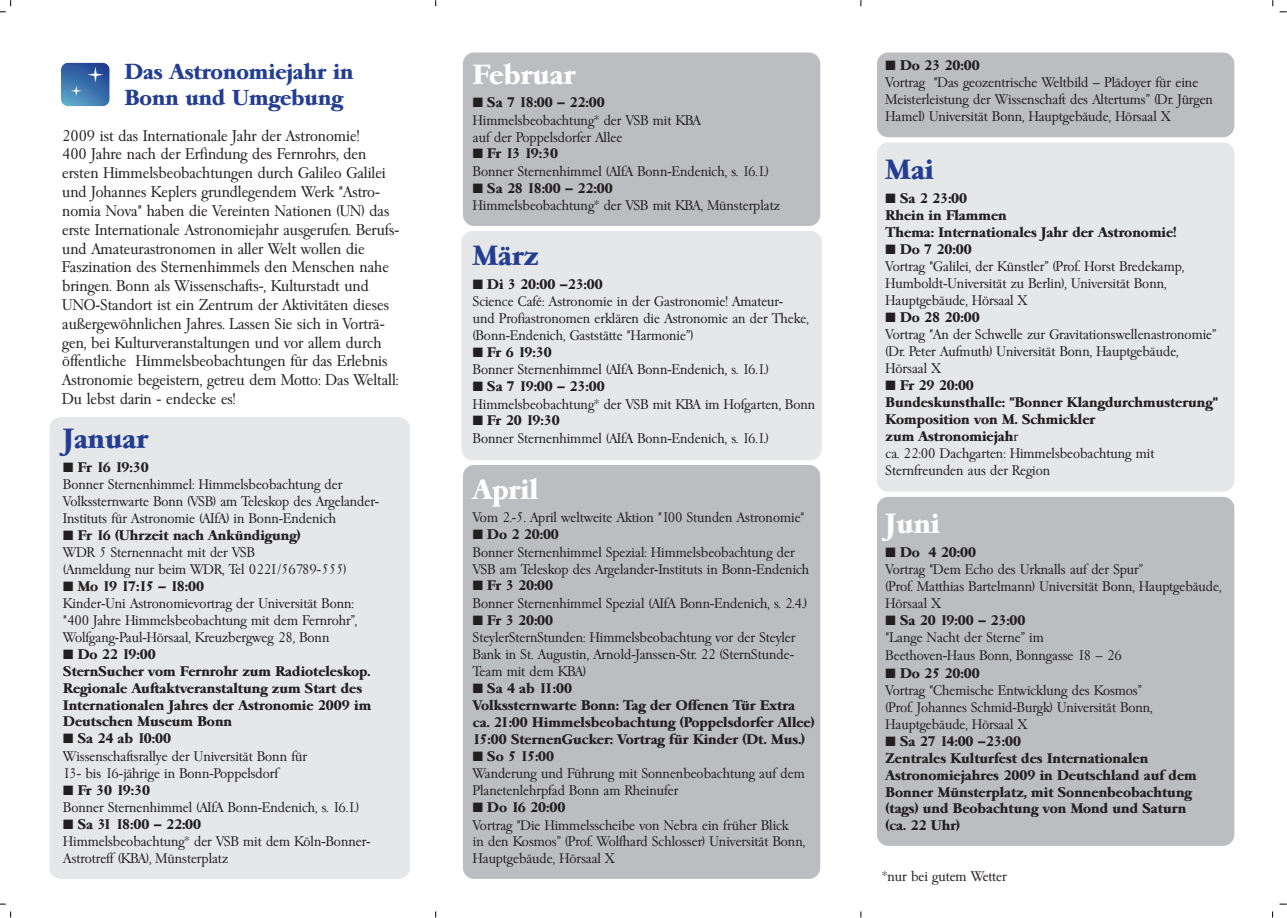
<style>
.page{position:relative;width:1287px;height:918px;background:#fff}
.page>*{position:absolute;margin:0;border:0;box-sizing:border-box;transform-origin:0 0}
.t1{font:700 27px "Garemond";color:#fff}
.t2{font:700 27px "Garemond";color:#233e91}
.t3{font:700 21px/26px "Garemond";color:#233e91}
.t4{font:300 15px/18.9px "Garemond";color:#231f20}
.t5{font:300 13.5px/17.1px "Garemond";color:#231f20}
.t6{font:700 13.5px/16.8px "Garemond";color:#231f20}
.s1{font-weight:700}
.s2{font-weight:300}
</style>
<div class="page">
<div style="left:463px;top:52px;width:358px;height:174px;background:#bcbdc0"></div>
<div style="left:463px;top:465px;width:358px;height:414px;background:#bcbdc0"></div>
<div style="left:877px;top:52px;width:358px;height:86px;background:#bcbdc0"></div>
<div style="left:877px;top:142px;width:357px;height:350px;background:#e6e7e9"></div>
<div style="left:877px;top:497px;width:358px;height:349px;background:#bcbdc0"></div>
<div style="left:461px;top:231px;width:361px;height:229px;background:#e6e7e9;border-radius:11px"></div>
<div style="left:50px;top:417px;width:360px;height:462px;background:#e6e7e9;border-radius:11px"></div>
<img style="left:61px;top:63px;width:49px;height:43px;border-radius:7px">
<svg style="left:0;top:0;width:11px;height:12px"></svg>
<h2 class="t3" style="left:125px;top:61px;width:230px">Das Astronomiejahr in<br>Bonn und Umgebung</h2>
<p class="t4" style="left:62px;top:128px;width:339px">2009 ist das Internationale Jahr der Astronomie!<br>400 Jahre nach der Erfindung des Fernrohrs, den ersten Himmelsbeobachtungen durch Galileo Galilei und Johannes Keplers grundlegendem Werk "Astro&shy;nomia Nova" haben die Vereinten Nationen (UN) das erste Internationale Astronomiejahr ausgerufen. Berufs&shy;und Amateurastronomen in aller Welt wollen die Faszination des Sternenhimmels den Menschen nahe bringen. Bonn als Wissenschafts-, Kulturstadt und UNO-Standort ist ein Zentrum der Aktivitäten dieses außergewöhnlichen Jahres. Lassen Sie sich in Vorträ&shy;gen, bei Kulturveranstaltungen und vor allem durch öffentliche Himmelsbeobachtungen für das Erlebnis Astronomie begeistern, getreu dem Motto: Das Weltall:<br>Du lebst darin - endecke es!</p>
<h1 class="t2" style="left:63px;top:427px;width:86px">Januar</h1>
<p class="t5" style="left:63px;top:460px;width:317px">■ <span class="s1">Fr 16 19:30<br></span>Bonner Sternenhimmel: Himmelsbeobachtung der Volkssternwarte Bonn (VSB) am Teleskop des Argelander-Instituts für Astronomie (AIfA) in Bonn-Endenich</p>
<p class="t5" style="left:63px;top:528px;width:285px">■ <span class="s1">Fr 16 (Uhrzeit nach Ankündigung)<br></span>WDR 5 Sternennacht mit der VSB<br>(Anmeldung nur beim WDR, Tel 0221/56789-555)</p>
<p class="t5" style="left:63px;top:579px;width:296px">■ <span class="s1">Mo 19 17:15 – 18:00<br></span>Kinder-Uni Astronomievortrag der Universität Bonn: "400 Jahre Himmelsbeobachtung mit dem Fernrohr”, Wolfgang-Paul-Hörsaal, Kreuzbergweg 28, Bonn</p>
<p class="t6" style="left:63px;top:648px;width:309px">■ Do 22 19:00<br>SternSucher vom Fernrohr zum Radioteleskop.<br>Regionale Auftaktveranstaltung zum Start des Internationalen Jahres der Astronomie 2009 im Deutschen Museum Bonn</p>
<p class="t5" style="left:63px;top:732px;width:245px">■ <span class="s1">Sa 24 ab 10:00<br></span>Wissenschaftsrallye der Universität Bonn für<br>13- bis 16-jährige in Bonn-Poppelsdorf</p>
<p class="t5" style="left:63px;top:783px;width:297px">■ <span class="s1">Fr 30 19:30<br></span>Bonner Sternenhimmel (AIfA Bonn-Endenich, s. 16.1.)</p>
<p class="t5" style="left:63px;top:817px;width:309px">■ <span class="s1">Sa 31 18:00 – 22:00<br></span>Himmelsbeobachtung* der VSB mit dem Köln-Bonner-<br>Astrotreff (KBA), Münsterplatz</p>
<h1 class="t1" style="left:473px;top:63px;width:104px">Februar</h1>
<p class="t5" style="left:473px;top:95px;width:229px">■ <span class="s1">Sa 7 18:00 – 22:00<br></span>Himmelsbeobachtung* der VSB mit KBA auf der Poppelsdorfer Allee</p>
<p class="t5" style="left:473px;top:147px;width:297px">■ <span class="s1">Fr 13 19:30<br></span>Bonner Sternenhimmel (AIfA Bonn-Endenich, s. 16.1.)</p>
<p class="t5" style="left:473px;top:181px;width:308px">■ <span class="s1">Sa 28 18:00 – 22:00<br></span>Himmelsbeobachtung* der VSB mit KBA, Münsterplatz</p>
<h1 class="t2" style="left:473px;top:244px;width:67px">März</h1>
<p class="t5" style="left:473px;top:277px;width:337px">■ <span class="s1">Di 3 20:00 –23:00<br></span>Science Café: Astronomie in der Gastronomie! Amateur-<br>und Profiastronomen erklären die Astronomie an der Theke, (Bonn-Endenich, Gaststätte "Harmonie”)</p>
<p class="t5" style="left:473px;top:345px;width:297px">■ <span class="s1">Fr 6 19:30<br></span>Bonner Sternenhimmel (AIfA Bonn-Endenich, s. 16.1.)</p>
<p class="t5" style="left:473px;top:379px;width:344px">■ <span class="s1">Sa 7 19:00 – 23:00<br></span>Himmelsbeobachtung* der VSB mit KBA im Hofgarten, Bonn</p>
<p class="t5" style="left:473px;top:414px;width:297px">■ <span class="s1">Fr 20 19:30<br></span>Bonner Sternenhimmel (AIfA Bonn-Endenich, s. 16.1.)</p>
<h1 class="t1" style="left:473px;top:478px;width:67px">April</h1>
<p class="t5" style="left:473px;top:511px;width:333px">Vom 2.-5. April weltweite Aktion "100 Stunden Astronomie"</p>
<p class="t5" style="left:473px;top:528px;width:338px">■ <span class="s1">Do 2 20:00<br></span>Bonner Sternenhimmel Spezial: Himmelsbeobachtung der<br>VSB am Teleskop des Argelander-Instituts in Bonn-Endenich</p>
<p class="t5" style="left:473px;top:579px;width:336px">■ <span class="s1">Fr 3 20:00<br></span>Bonner Sternenhimmel Spezial (AIfA Bonn-Endenich, s. 2.4.)</p>
<p class="t5" style="left:473px;top:613px;width:324px">■ <span class="s1">Fr 3 20:00<br></span>SteylerSternStunden: Himmelsbeobachtung vor der Steyler Bank in St. Augustin, Arnold-Janssen-Str. 22 (SternStunde-Team mit dem KBA)</p>
<p class="t6" style="left:473px;top:681px;width:343px">■ Sa 4 ab 11:00<br>Volkssternwarte Bonn: Tag der Offenen Tür Extra ca. 21:00 Himmelsbeobachtung (Poppelsdorfer Allee)<br>15:00 SternenGucker: Vortrag für Kinder (Dt. Mus.)</p>
<p class="t5" style="left:473px;top:749px;width:333px">■ <span class="s1">So 5 15:00<br></span>Wanderung und Führung mit Sonnenbeobachtung auf dem<br>Planetenlehrpfad Bonn am Rheinufer</p>
<p class="t5" style="left:473px;top:800px;width:334px">■ <span class="s1">Do 16 20:00<br></span>Vortrag "Die Himmelsscheibe von Nebra ein früher Blick<br>in den Kosmos” (Prof. Wolfhard Schlosser) Universität Bonn, Hauptgebäude, Hörsaal X</p>
<p class="t5" style="left:886px;top:58px;width:329px">■ <span class="s1">Do 23 20:00<br></span>Vortrag "Das geozentrische Weltbild – Plädoyer für eine Meisterleistung der Wissenschaft des Altertums” (Dr. Jürgen Hamel) Universität Bonn, Hauptgebäude, Hörsaal X</p>
<h1 class="t2" style="left:886px;top:158px;width:50px">Mai</h1>
<p class="t6" style="left:886px;top:191px;width:292px">■ Sa 2 23:00<br>Rhein in Flammen<br>Thema: Internationales Jahr der Astronomie!</p>
<p class="t5" style="left:886px;top:242px;width:300px">■ <span class="s1">Do 7 20:00<br></span>Vortrag "Galilei, der Künstler” (Prof. Horst Bredekamp, Humboldt-Universität zu Berlin), Universität Bonn, Hauptgebäude, Hörsaal X</p>
<p class="t5" style="left:886px;top:310px;width:332px">■ <span class="s1">Do 28 20:00<br></span>Vortrag "An der Schwelle zur Gravitationswellenastronomie” (Dr. Peter Aufmuth) Universität Bonn, Hauptgebäude, Hörsaal X</p>
<p class="t6" style="left:886px;top:378px;width:334px">■ Fr 29 20:00<br>Bundeskunsthalle: "Bonner Klangdurchmusterung"<br>Komposition von M. Schmickler<br>zum Astronomiejah<span class="s2">r<br>ca. 22:00 Dachgarten: Himmelsbeobachtung mit<br>Sternfreunden aus der Region</span></p>
<h1 class="t1" style="left:886px;top:512px;width:56px">Juni</h1>
<p class="t5" style="left:886px;top:545px;width:337px">■ <span class="s1">Do 4 20:00<br></span>Vortrag "Dem Echo des Urknalls auf der Spur”<br>(Prof. Matthias Bartelmann) Universität Bonn, Hauptgebäude,<br>Hörsaal X</p>
<p class="t5" style="left:886px;top:613px;width:238px;line-height:17.7px">■ <span class="s1">Sa 20 19:00 – 23:00<br></span>"Lange Nacht der Sterne” im<br>Beethoven-Haus Bonn, Bonngasse 18 – 26</p>
<p class="t5" style="left:886px;top:666px;width:268px">■ <span class="s1">Do 25 20:00<br></span>Vortrag "Chemische Entwicklung des Kosmos” (Prof. Johannes Schmid-Burgk) Universität Bonn, Hauptgebäude, Hörsaal X</p>
<p class="t6" style="left:886px;top:734px;width:313px">■ Sa 27 14:00 –23:00<br>Zentrales Kulturfest des Internationalen Astronomiejahres 2009 in Deutschland auf dem Bonner Münsterplatz, mit Sonnenbeobachtung (tags) und Beobachtung von Mond und Saturn (ca. 22 Uhr)</p>
<p class="t5" style="left:882px;top:869px;width:126px">*nur bei gutem Wetter</p>
</div>
